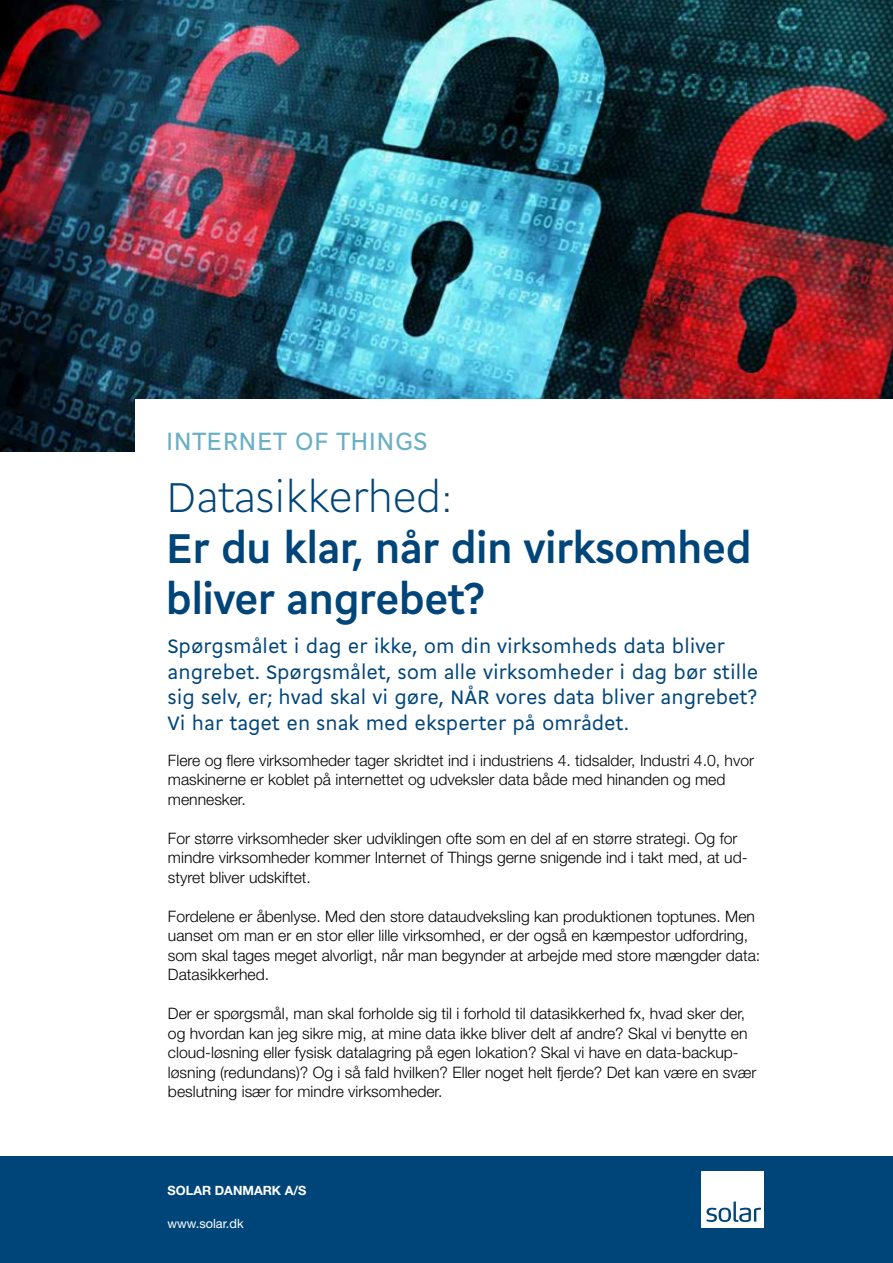
<style>
.page{position:relative;width:893px;height:1263px;background:#fff}
.page>*{position:absolute;margin:0;border:0;box-sizing:border-box;transform-origin:0 0}
.t1{font:700 45px/51px "Cogito";letter-spacing:-.02em;color:#004579}
.t2{font:300 45px "Cogito";letter-spacing:-.02em;color:#004579}
.t3{font:27px "Cogito";letter-spacing:-.01em;color:#6aafc4}
.t4{font:21px/25.5px "Cogito";color:#004579}
.t5{font:300 15.75px/19.5px "Helvetica Neue LT Pro";color:#000}
.t6{font:700 12.75px "Helvetica Neue LT Pro";color:#fff}
.t7{font:12.75px "Helvetica Neue LT Pro";color:#fff}
</style>
<div class="page">
<div style="left:0;top:1157px;width:893px;height:106px;background:#004579"></div>
<img style="left:0;top:0;width:893px;height:452px">
<div style="left:135px;top:399px;width:758px;height:76px;background:#fff"></div>
<div style="left:702px;top:1172px;width:62px;height:56px;background:#fff"></div>
<svg style="left:706px;top:1201px;width:55px;height:21px"></svg>
<h2 class="t3" style="left:166px;top:422px;width:263px">INTERNET OF THINGS</h2>
<h1 class="t2" style="left:166px;top:465px;width:288px">Datasikkerhed:</h1>
<h1 class="t1" style="left:166px;top:519px;width:587px">Er du klar, når din virksomhed bliver angrebet?</h1>
<h3 class="t4" style="left:168px;top:632px;width:592px">Spørgsmålet i dag er ikke, om din virksomheds data bliver angrebet. Spørgsmålet, som alle virksomheder i dag bør stille sig selv, er; hvad skal vi gøre, NÅR vores data bliver angrebet?<br>Vi har taget en snak med eksperter på området.</h3>
<p class="t5" style="left:168px;top:750px;width:588px">Flere og flere virksomheder tager skridtet ind i industriens 4. tidsalder, Industri 4.0, hvor maskinerne er koblet på internettet og udveksler data både med hinanden og med mennesker.</p>
<p class="t5" style="left:168px;top:828px;width:581px">For større virksomheder sker udviklingen ofte som en del af en større strategi. Og for mindre virksomheder kommer Internet of Things gerne snigende ind i takt med, at ud&shy;styret bliver udskiftet.</p>
<p class="t5" style="left:168px;top:906px;width:594px">Fordelene er åbenlyse. Med den store dataudveksling kan produktionen toptunes. Men uanset om man er en stor eller lille virksomhed, er der også en kæmpestor udfordring, som skal tages meget alvorligt, når man begynder at arbejde med store mængder data:<br>Datasikkerhed.</p>
<p class="t5" style="left:168px;top:1003px;width:590px">Der er spørgsmål, man skal forholde sig til i forhold til datasikkerhed fx, hvad sker der, og hvordan kan jeg sikre mig, at mine data ikke bliver delt af andre? Skal vi benytte en cloud-løsning eller fysisk datalagring på egen lokation? Skal vi have en data-backup&shy;løsning (redundans)? Og i så fald hvilken? Eller noget helt fjerde? Det kan være en svær beslutning især for mindre virksomheder.</p>
<p class="t6" style="left:168px;top:1182px;width:140px">SOLAR DANMARK A/S</p>
<p class="t7" style="left:168px;top:1215px;width:78px">www.solar.dk</p>
</div>
